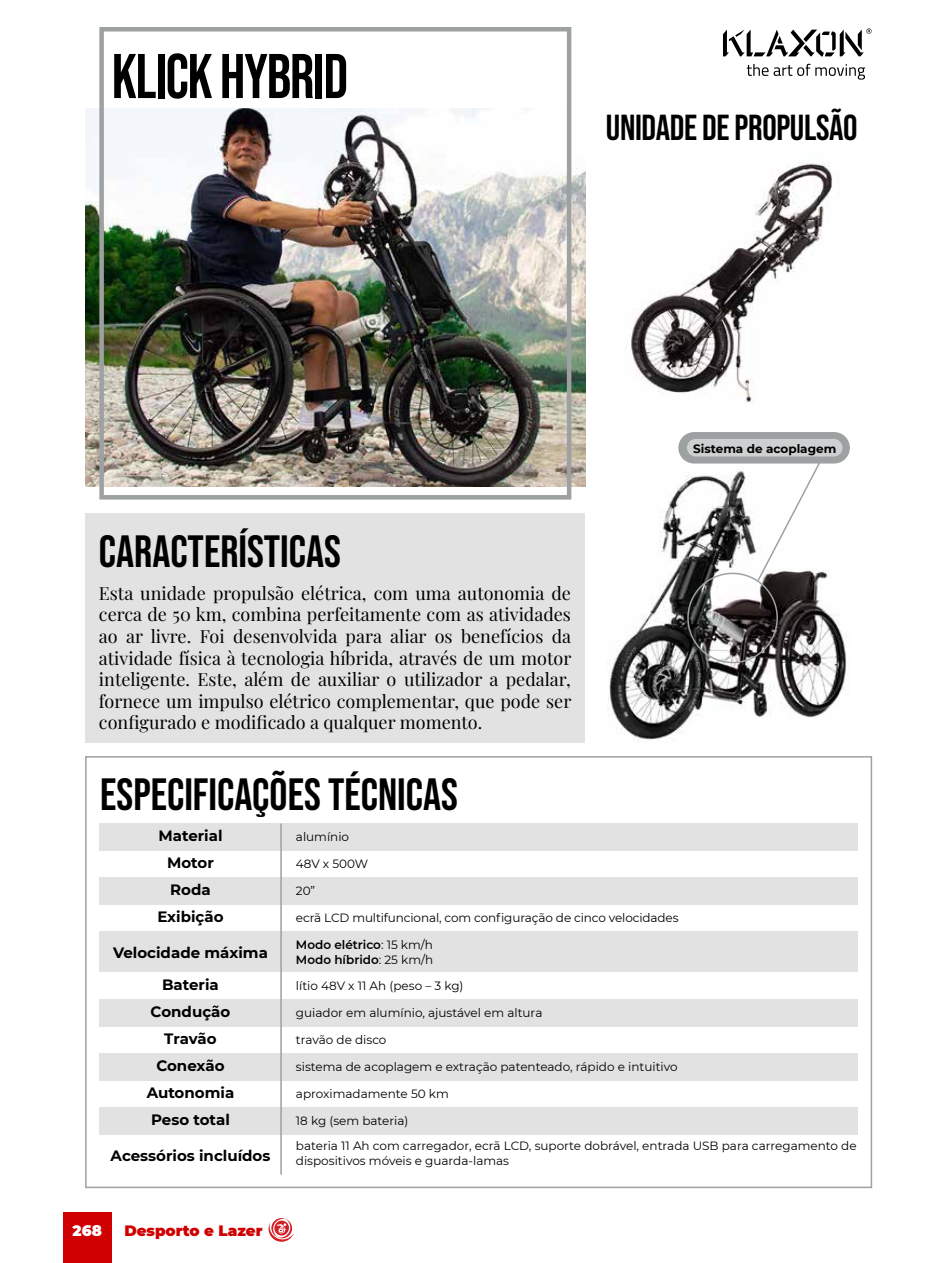
<style>
.page{position:relative;width:936px;height:1263px;background:#fff}
.page>*{position:absolute;margin:0;border:0;box-sizing:border-box;transform-origin:0 0}
.t1{font:63px "Bebas Neue";letter-spacing:-.02em;color:#000;scale:.96 1}
.t2{font:45px "Bebas Neue";color:#000}
.t3{font:36px "Bebas Neue";letter-spacing:-.01em;color:#000}
.t4{font:18px/21.6px "Playfair Display";color:#000;text-align:justify}
.t5{font:700 15px/27px "Montserrat";color:#000;text-align:center}
.t6{font:900 15px "Montserrat";color:#d10000}
.t7{font:900 15px "Montserrat";color:#fff}
.t8{font:12px/15px "Montserrat";color:#000}
.t9{font:600 12px/14.4px "Montserrat";color:#000}
.t10{font:700 12px "Montserrat";color:#000}
.s1{font-weight:400}
</style>
<div class="page">
<div style="left:63px;top:1213px;width:49px;height:50px;background:#d10000"></div>
<svg style="left:268px;top:1218px;width:26px;height:24px"></svg>
<img style="left:85px;top:108px;width:500px;height:378px">
<div style="left:85px;top:513px;width:500px;height:229px;background:#e2e2e3"></div>
<div style="left:99px;top:27px;width:472px;height:473px;border:4px solid #9ea1a2"></div>
<div style="left:99px;top:823px;width:759px;height:27px;background:#e2e2e3"></div>
<hr style="left:280px;top:824px;width:2px;height:351px;background:#9ea1a2">
<div style="left:85px;top:756px;width:787px;height:432px;border:2px solid #9ea1a2"></div>
<div style="left:99px;top:877px;width:759px;height:27px;background:#e2e2e3"></div>
<div style="left:99px;top:931px;width:759px;height:41px;background:#e2e2e3"></div>
<div style="left:99px;top:999px;width:759px;height:27px;background:#e2e2e3"></div>
<div style="left:99px;top:1053px;width:759px;height:27px;background:#e2e2e3"></div>
<div style="left:99px;top:1107px;width:759px;height:27px;background:#e2e2e3"></div>
<img style="left:629px;top:163px;width:203px;height:241px">
<img style="left:607px;top:484px;width:242px;height:256px">
<div style="left:678px;top:432px;width:171px;height:32px;background:#9ea1a2;border-radius:16px"></div>
<div style="left:687px;top:439px;width:155px;height:18px;background:#cecfd0;border-radius:9px"></div>
<svg style="left:684px;top:460px;width:139px;height:206px"></svg>
<svg style="left:723px;top:28px;width:148px;height:28px"></svg>
<svg style="left:746px;top:64px;width:119px;height:16px"></svg>
<h1 class="t1" style="left:112px;top:41px;width:248px">KLICK HYBRID</h1>
<h3 class="t3" style="left:606px;top:108px;width:253px">UNIDADE DE PROPULSÃO</h3>
<h2 class="t2" style="left:99px;top:526px;width:243px">CARACTERÍSTICAS</h2>
<p class="t4" style="left:99px;top:581px;width:474px">Esta unidade propulsão elétrica, com uma autonomia de cerca de 50 km, combina perfeitamente com as atividades ao ar livre. Foi desenvolvida para aliar os benefícios da atividade física à tecnologia híbrida, através de um motor inteligente. Este, além de auxiliar o utilizador a pedalar, fornece um impulso elétrico complementar, que pode ser configurado e modificado a qualquer momento.</p>
<p class="t10" style="left:693px;top:440px;width:145px">Sistema de acoplagem</p>
<h2 class="t2" style="left:100px;top:769px;width:359px">ESPECIFICAÇÕES TÉCNICAS</h2>
<p class="t8" style="left:296px;top:829px;width:55px">alumínio</p>
<p class="t8" style="left:296px;top:856px;width:74px">48V x 500W</p>
<p class="t8" style="left:296px;top:883px;width:21px">20”</p>
<p class="t8" style="left:296px;top:910px;width:384px">ecrã LCD multifuncional, com configuração de cinco velocidades</p>
<p class="t9" style="left:296px;top:937px;width:139px">Modo elétrico<span class="s1">: 15 km/h<br></span>Modo híbrido<span class="s1">: 25 km/h</span></p>
<p class="t8" style="left:296px;top:977px;width:169px">lítio 48V x 11 Ah (peso – 3 kg)</p>
<p class="t8" style="left:296px;top:1004px;width:248px">guiador em alumínio, ajustável em altura</p>
<p class="t8" style="left:296px;top:1031px;width:92px">travão de disco</p>
<p class="t8" style="left:296px;top:1058px;width:383px">sistema de acoplagem e extração patenteado, rápido e intuitivo</p>
<p class="t8" style="left:296px;top:1085px;width:154px">aproximadamente 50 km</p>
<p class="t8" style="left:296px;top:1112px;width:114px">18 kg (sem bateria)</p>
<p class="t5" style="left:157px;top:821px;width:68px">Material<br>Motor<br>Roda<br>Exibição</p>
<p class="t5" style="left:113px;top:936px;width:156px;line-height:31.5px">Velocidade máxima<br>Bateria</p>
<p class="t5" style="left:147px;top:997px;width:89px">Condução<br>Travão<br>Conexão<br>Autonomia<br>Peso total</p>
<p class="t5" style="left:111px;top:1141px;width:161px">Acessórios incluídos</p>
<p class="t8" style="left:296px;top:1138px;width:562px">bateria 11 Ah com carregador, ecrã LCD, suporte dobrável, entrada USB para carregamento de dispositivos móveis e guarda-lamas</p>
<p class="t7" style="left:73px;top:1219px;width:31px">268</p>
<p class="t6" style="left:124px;top:1219px;width:140px">Desporto e Lazer</p>
</div>
